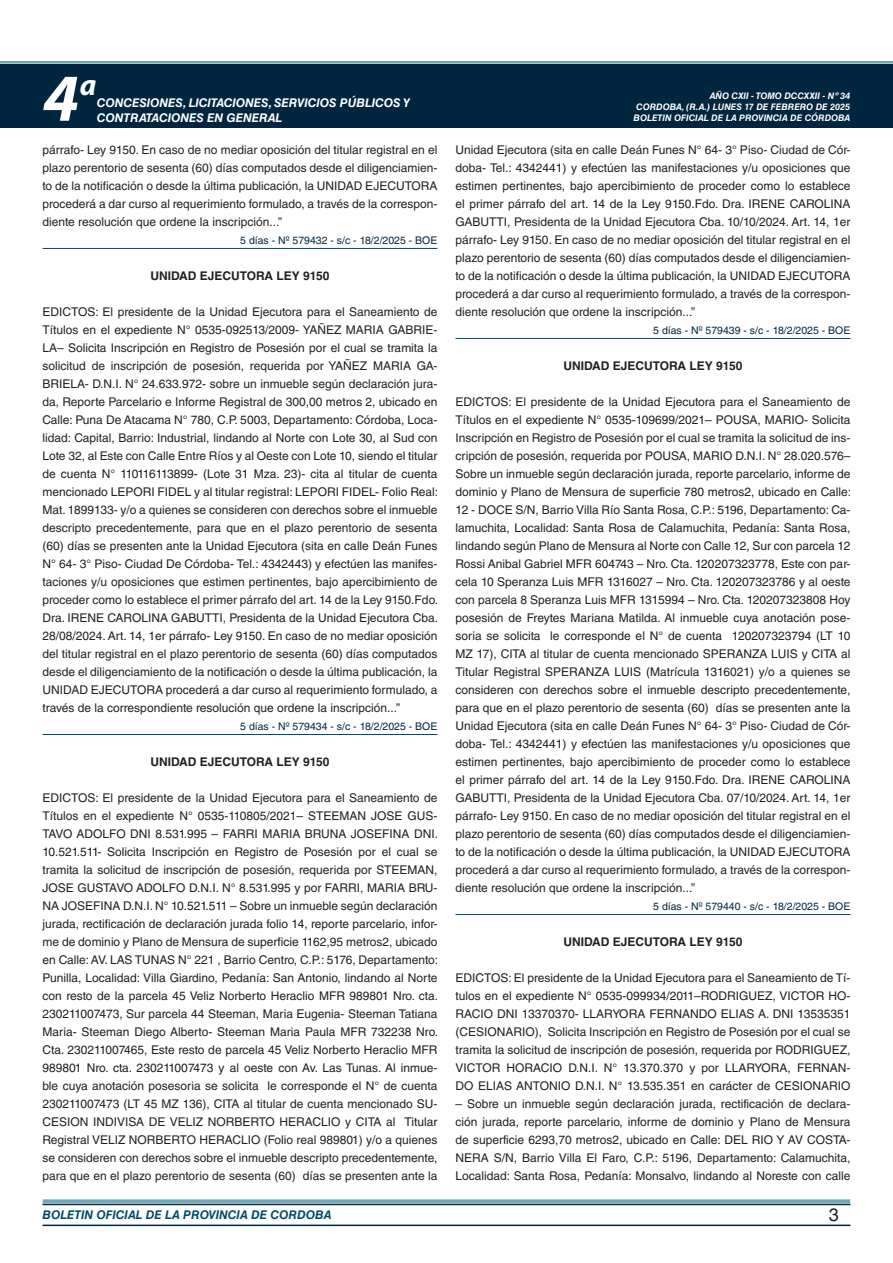
<style>
.page{position:relative;width:893px;height:1263px;background:#fff}
.page>*{position:absolute;margin:0;border:0;box-sizing:border-box;transform-origin:0 0}
.t1{font:italic 700 67.5px "Myriad Pro";color:#fff}
.t2{font:italic 700 30px "Myriad Pro";color:#fff}
.t3{font:18px "Helvetica LT Std";color:#231f20}
.TEXTO_BASE{font:12px/18px "Helvetica LT Std";color:#231f20;text-align:justify}
.RESUELVE{font:700 12px "Helvetica LT Std";color:#231f20}
.t4{font:italic 700 12px/14.4px "Helvetica LT Std";color:#fff}
.t5{font:italic 700 12px "Helvetica LT Std";color:#004b6c}
.FECHA_DE_VENCIMIENTO{font:10.5px "Helvetica LT Std";color:#00263f}
.t6{font:italic 700 9px/10.8px "Helvetica LT Std";color:#fff;text-align:right}
</style>
<div class="page">
<div style="left:0;top:61px;width:893px;height:6px;background:#fff;opacity:.75"></div>
<hr style="left:43px;top:1224px;width:807px;height:2px;background:#00263f">
<div style="left:42px;top:1198px;width:809px;height:8px;background:#fff;opacity:.75"></div>
<div style="left:0;top:64px;width:893px;height:64px;background:#00263f"></div>
<hr style="left:43px;top:248px;width:394px;height:1px;background:#004b6c">
<hr style="left:43px;top:734px;width:394px;height:1px;background:#004b6c">
<hr style="left:455px;top:338px;width:395px;height:1px;background:#004b6c">
<hr style="left:455px;top:914px;width:395px;height:1px;background:#004b6c">
<h1 class="t1" style="left:43px;top:54px;width:38px">4</h1>
<h2 class="t2" style="left:80px;top:66px;width:18px">a</h2>
<p class="t4" style="left:97px;top:96px;width:315px">CONCESIONES, LICITACIONES, SERVICIOS PÚBLICOS Y<br>CONTRATACIONES EN GENERAL</p>
<p class="TEXTO_BASE" style="left:43px;top:141px;width:396px">párrafo- Ley 9150. En caso de no mediar oposición del titular registral en el plazo perentorio de sesenta (60) días computados desde el diligenciamien&shy;to de la notificación o desde la última publicación, la UNIDAD EJECUTORA procederá a dar curso al requerimiento formulado, a través de la correspon&shy;diente resolución que ordene la inscripción...”</p>
<p class="FECHA_DE_VENCIMIENTO" style="left:240px;top:234px;width:199px">5 días - Nº 579432 - s/c - 18/2/2025 - BOE</p>
<p class="RESUELVE" style="left:150px;top:268px;width:181px">UNIDAD EJECUTORA LEY 9150</p>
<p class="TEXTO_BASE" style="left:43px;top:303px;width:397px">EDICTOS: El presidente de la Unidad Ejecutora para el Saneamiento de Títulos en el expediente N° 0535-092513/2009- YAÑEZ MARIA GABRIE-LA– Solicita Inscripción en Registro de Posesión por el cual se tramita la solicitud de inscripción de posesión, requerida por YAÑEZ MARIA GA-BRIELA- D.N.I. N° 24.633.972- sobre un inmueble según declaración jura&shy;da, Reporte Parcelario e Informe Registral de 300,00 metros 2, ubicado en Calle: Puna De Atacama N° 780, C.P. 5003, Departamento: Córdoba, Loca&shy;lidad: Capital, Barrio: Industrial, lindando al Norte con Lote 30, al Sud con Lote 32, al Este con Calle Entre Ríos y al Oeste con Lote 10, siendo el titular de cuenta N° 110116113899- (Lote 31 Mza. 23)- cita al titular de cuenta mencionado LEPORI FIDEL y al titular registral: LEPORI FIDEL- Folio Real:<br>Mat. 1899133- y/o a quienes se consideren con derechos sobre el inmueble descripto precedentemente, para que en el plazo perentorio de sesenta (60) días se presenten ante la Unidad Ejecutora (sita en calle Deán Funes N° 64- 3° Piso- Ciudad De Córdoba- Tel.: 4342443) y efectúen las manifes&shy;taciones y/u oposiciones que estimen pertinentes, bajo apercibimiento de proceder como lo establece el primer párrafo del art. 14 de la Ley 9150.Fdo.<br>Dra. IRENE CAROLINA GABUTTI, Presidenta de la Unidad Ejecutora Cba.<br>28/08/2024. Art. 14, 1er párrafo- Ley 9150. En caso de no mediar oposición del titular registral en el plazo perentorio de sesenta (60) días computados desde el diligenciamiento de la notificación o desde la última publicación, la UNIDAD EJECUTORA procederá a dar curso al requerimiento formulado, a través de la correspondiente resolución que ordene la inscripción...”</p>
<p class="FECHA_DE_VENCIMIENTO" style="left:240px;top:720px;width:199px">5 días - Nº 579434 - s/c - 18/2/2025 - BOE</p>
<p class="RESUELVE" style="left:150px;top:754px;width:181px">UNIDAD EJECUTORA LEY 9150</p>
<p class="TEXTO_BASE" style="left:43px;top:789px;width:397px">EDICTOS: El presidente de la Unidad Ejecutora para el Saneamiento de Títulos en el expediente N° 0535-110805/2021– STEEMAN JOSE GUS-TAVO ADOLFO DNI 8.531.995 – FARRI MARIA BRUNA JOSEFINA DNI.<br>10.521.511- Solicita Inscripción en Registro de Posesión por el cual se tramita la solicitud de inscripción de posesión, requerida por STEEMAN, JOSE GUSTAVO ADOLFO D.N.I. N° 8.531.995 y por FARRI, MARIA BRU-NA JOSEFINA D.N.I. N° 10.521.511 – Sobre un inmueble según declaración jurada, rectificación de declaración jurada folio 14, reporte parcelario, infor&shy;me de dominio y Plano de Mensura de superficie 1162,95 metros2, ubicado en Calle: AV. LAS TUNAS N° 221 , Barrio Centro, C.P.: 5176, Departamento:<br>Punilla, Localidad: Villa Giardino, Pedanía: San Antonio, lindando al Norte con resto de la parcela 45 Veliz Norberto Heraclio MFR 989801 Nro. cta.<br>230211007473, Sur parcela 44 Steeman, Maria Eugenia- Steeman Tatiana Maria- Steeman Diego Alberto- Steeman Maria Paula MFR 732238 Nro.<br>Cta. 230211007465, Este resto de parcela 45 Veliz Norberto Heraclio MFR 989801 Nro. cta. 230211007473 y al oeste con Av. Las Tunas. Al inmue&shy;ble cuya anotación posesoria se solicita le corresponde el N° de cuenta 230211007473 (LT 45 MZ 136), CITA al titular de cuenta mencionado SU-CESION INDIVISA DE VELIZ NORBERTO HERACLIO y CITA al Titular Registral VELIZ NORBERTO HERACLIO (Folio real 989801) y/o a quienes se consideren con derechos sobre el inmueble descripto precedentemente, para que en el plazo perentorio de sesenta (60) días se presenten ante la</p>
<p class="t6" style="left:636px;top:91px;width:216px">AÑO CXII - TOMO DCCXXII - Nº 34<br>CORDOBA, (R.A.) LUNES 17 DE FEBRERO DE 2025</p>
<p class="t6" style="left:634px;top:112px;width:218px">BOLETIN OFICIAL DE LA PROVINCIA DE CÓRDOBA</p>
<p class="TEXTO_BASE" style="left:455px;top:141px;width:396px">Unidad Ejecutora (sita en calle Deán Funes N° 64- 3° Piso- Ciudad de Cór&shy;doba- Tel.: 4342441) y efectúen las manifestaciones y/u oposiciones que estimen pertinentes, bajo apercibimiento de proceder como lo establece el primer párrafo del art. 14 de la Ley 9150.Fdo. Dra. IRENE CAROLINA GABUTTI, Presidenta de la Unidad Ejecutora Cba. 10/10/2024. Art. 14, 1er párrafo- Ley 9150. En caso de no mediar oposición del titular registral en el plazo perentorio de sesenta (60) días computados desde el diligenciamien&shy;to de la notificación o desde la última publicación, la UNIDAD EJECUTORA procederá a dar curso al requerimiento formulado, a través de la correspon&shy;diente resolución que ordene la inscripción...”</p>
<p class="FECHA_DE_VENCIMIENTO" style="left:653px;top:324px;width:199px">5 días - Nº 579439 - s/c - 18/2/2025 - BOE</p>
<p class="RESUELVE" style="left:563px;top:358px;width:181px">UNIDAD EJECUTORA LEY 9150</p>
<p class="TEXTO_BASE" style="left:455px;top:393px;width:397px">EDICTOS: El presidente de la Unidad Ejecutora para el Saneamiento de Títulos en el expediente N° 0535-109699/2021– POUSA, MARIO- Solicita Inscripción en Registro de Posesión por el cual se tramita la solicitud de ins&shy;cripción de posesión, requerida por POUSA, MARIO D.N.I. N° 28.020.576– Sobre un inmueble según declaración jurada, reporte parcelario, informe de dominio y Plano de Mensura de superficie 780 metros2, ubicado en Calle:<br>12 - DOCE S/N, Barrio Villa Río Santa Rosa, C.P.: 5196, Departamento: Ca&shy;lamuchita, Localidad: Santa Rosa de Calamuchita, Pedanía: Santa Rosa, lindando según Plano de Mensura al Norte con Calle 12, Sur con parcela 12<br>Rossi Anibal Gabriel MFR 604743 – Nro. Cta. 120207323778, Este con par&shy;cela 10 Speranza Luis MFR 1316027 – Nro. Cta. 120207323786 y al oeste con parcela 8 Speranza Luis MFR 1315994 – Nro. Cta. 120207323808 Hoy posesión de Freytes Mariana Matilda. Al inmueble cuya anotación pose&shy;soria se solicita le corresponde el N° de cuenta 120207323794 (LT 10<br>MZ 17), CITA al titular de cuenta mencionado SPERANZA LUIS y CITA al Titular Registral SPERANZA LUIS (Matrícula 1316021) y/o a quienes se consideren con derechos sobre el inmueble descripto precedentemente, para que en el plazo perentorio de sesenta (60) días se presenten ante la Unidad Ejecutora (sita en calle Deán Funes N° 64- 3° Piso- Ciudad de Cór&shy;doba- Tel.: 4342441) y efectúen las manifestaciones y/u oposiciones que estimen pertinentes, bajo apercibimiento de proceder como lo establece el primer párrafo del art. 14 de la Ley 9150.Fdo. Dra. IRENE CAROLINA GABUTTI, Presidenta de la Unidad Ejecutora Cba. 07/10/2024. Art. 14, 1er párrafo- Ley 9150. En caso de no mediar oposición del titular registral en el plazo perentorio de sesenta (60) días computados desde el diligenciamien&shy;to de la notificación o desde la última publicación, la UNIDAD EJECUTORA procederá a dar curso al requerimiento formulado, a través de la correspon&shy;diente resolución que ordene la inscripción...”</p>
<p class="FECHA_DE_VENCIMIENTO" style="left:653px;top:900px;width:199px">5 días - Nº 579440 - s/c - 18/2/2025 - BOE</p>
<p class="RESUELVE" style="left:563px;top:934px;width:181px">UNIDAD EJECUTORA LEY 9150</p>
<p class="TEXTO_BASE" style="left:455px;top:969px;width:396px">EDICTOS: El presidente de la Unidad Ejecutora para el Saneamiento de Tí&shy;tulos en el expediente N° 0535-099934/2011–RODRIGUEZ, VICTOR HO-RACIO DNI 13370370- LLARYORA FERNANDO ELIAS A. DNI 13535351 (CESIONARIO), Solicita Inscripción en Registro de Posesión por el cual se tramita la solicitud de inscripción de posesión, requerida por RODRIGUEZ, VICTOR HORACIO D.N.I. N° 13.370.370 y por LLARYORA, FERNAN-DO ELIAS ANTONIO D.N.I. N° 13.535.351 en carácter de CESIONARIO</p>
<p class="TEXTO_BASE" style="left:455px;top:1095px;width:396px">– Sobre un inmueble según declaración jurada, rectificación de declara&shy;ción jurada, reporte parcelario, informe de dominio y Plano de Mensura de superficie 6293,70 metros2, ubicado en Calle: DEL RIO Y AV COSTA-NERA S/N, Barrio Villa El Faro, C.P.: 5196, Departamento: Calamuchita, Localidad: Santa Rosa, Pedanía: Monsalvo, lindando al Noreste con calle</p>
<p class="t5" style="left:43px;top:1208px;width:290px">BOLETIN OFICIAL DE LA PROVINCIA DE CORDOBA</p>
<h3 class="t3" style="left:829px;top:1204px;width:12px">3</h3>
</div>
